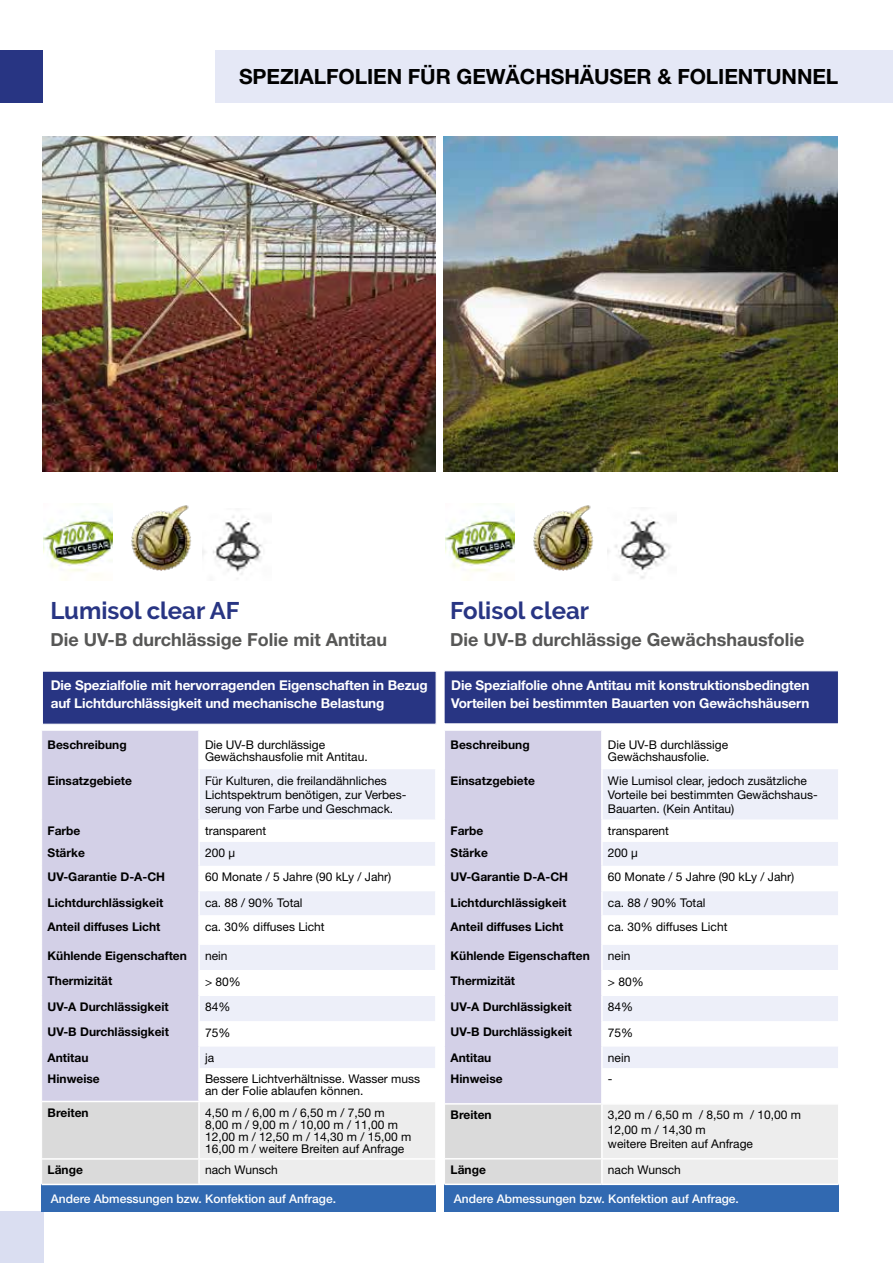
<style>
.page{position:relative;width:893px;height:1263px;background:#fff}
.page>*{position:absolute;margin:0;border:0;box-sizing:border-box;transform-origin:0 0}
.t1{font:700 24px "Raleway";color:#283583}
.t2{font:700 21px "Helvetica Neue";letter-spacing:-.005em;color:#000}
.t3{font:700 18px "Helvetica Neue";color:#575756}
.t4{font:700 13.5px/18px "Helvetica Neue";letter-spacing:-.01em;color:#fff}
.t5{font:12px/12px "Helvetica Neue";color:#000}
.t6{font:700 12px "Helvetica Neue";color:#000}
.t7{font:500 12px "Helvetica Neue";color:#fff}
</style>
<div class="page">
<div style="left:215px;top:50px;width:678px;height:53px;background:#e5e8f6"></div>
<div style="left:0;top:50px;width:43px;height:53px;background:#283583"></div>
<div style="left:0;top:1212px;width:43px;height:51px;background:#dadef1"></div>
<div style="left:42px;top:671px;width:394px;height:53px;background:#283583;border:1px solid #fff"></div>
<img style="left:43px;top:136px;width:393px;height:335px">
<div style="left:444px;top:671px;width:395px;height:53px;background:#283583;border:1px solid #fff"></div>
<img style="left:443px;top:137px;width:395px;height:334px">
<div style="left:42px;top:731px;width:156px;height:370px;background:#d3d0e7"></div>
<svg style="left:200px;top:769px;width:235px;height:299px;fill:#edeff9"></svg>
<div style="left:199px;top:970px;width:237px;height:25px;background:#fff"></div>
<div style="left:42px;top:1184px;width:394px;height:28px;background:#3169b1"></div>
<svg style="left:42px;top:1102px;width:393px;height:82px;background:#e5e5e5"></svg>
<hr style="left:42px;top:1158px;width:157px;height:2px;background:#fff">
<hr style="left:199px;top:1158px;width:236px;height:2px;background:#fff">
<hr style="left:41px;top:1184px;width:158px;height:1px;background:#fff">
<hr style="left:199px;top:1184px;width:237px;height:1px;background:#fff">
<div style="left:445px;top:731px;width:156px;height:372px;background:#d3d0e7"></div>
<svg style="left:603px;top:769px;width:235px;height:299px;fill:#edeff9"></svg>
<div style="left:602px;top:970px;width:237px;height:25px;background:#fff"></div>
<div style="left:445px;top:1184px;width:394px;height:28px;background:#3169b1"></div>
<svg style="left:445px;top:1105px;width:393px;height:78px;background:#e5e5e5"></svg>
<hr style="left:445px;top:1158px;width:157px;height:1px;background:#fff">
<hr style="left:602px;top:1158px;width:236px;height:1px;background:#fff">
<hr style="left:444px;top:1183px;width:158px;height:2px;background:#fff">
<hr style="left:602px;top:1183px;width:237px;height:2px;background:#fff">
<img style="left:445px;top:515px;width:69px;height:62px">
<img style="left:44px;top:515px;width:69px;height:62px">
<img style="left:533px;top:505px;width:60px;height:66px">
<img style="left:131px;top:505px;width:60px;height:66px">
<img style="left:203px;top:515px;width:59px;height:60px">
<img style="left:608px;top:515px;width:63px;height:64px">
<h2 class="t2" style="left:239px;top:64px;width:601px">SPEZIALFOLIEN FÜR GEWÄCHSHÄUSER &amp; FOLIENTUNNEL</h2>
<h1 class="t1" style="left:50px;top:597px;width:191px">Lumisol clear AF</h1>
<h3 class="t3" style="left:50px;top:629px;width:338px">Die UV-B durchlässige Folie mit Antitau</h3>
<p class="t4" style="left:51px;top:675px;width:378px">Die Spezialfolie mit hervorragenden Eigenschaften in Bezug auf Lichtdurchlässigkeit und mechanische Belastung</p>
<p class="t6" style="left:48px;top:737px;width:81px">Beschreibung</p>
<p class="t5" style="left:205px;top:738px;width:164px">Die UV-B durchlässige<br>Gewächshausfolie mit Antitau.</p>
<p class="t6" style="left:48px;top:773px;width:86px">Einsatzgebiete</p>
<p class="t5" style="left:205px;top:773px;width:203px;line-height:14.4px">Für Kulturen, die freilandähnliches<br>Lichtspektrum benötigen, zur Verbes&shy;serung von Farbe und Geschmack.</p>
<p class="t6" style="left:48px;top:823px;width:34px">Farbe</p>
<p class="t5" style="left:205px;top:824px;width:63px">transparent</p>
<p class="t6" style="left:48px;top:846px;width:39px">Stärke</p>
<p class="t5" style="left:205px;top:847px;width:32px">200 µ</p>
<p class="t6" style="left:48px;top:869px;width:119px">UV-Garantie D-A-CH</p>
<p class="t5" style="left:205px;top:871px;width:188px">60 Monate / 5 Jahre (90 kLy / Jahr)</p>
<p class="t6" style="left:48px;top:895px;width:117px">Lichtdurchlässigkeit</p>
<p class="t5" style="left:205px;top:896px;width:99px">ca. 88 / 90% Total</p>
<p class="t6" style="left:48px;top:919px;width:114px">Anteil diffuses Licht</p>
<p class="t5" style="left:205px;top:920px;width:121px">ca. 30% diffuses Licht</p>
<p class="t6" style="left:48px;top:948px;width:141px">Kühlende Eigenschaften</p>
<p class="t5" style="left:205px;top:950px;width:24px">nein</p>
<p class="t6" style="left:48px;top:974px;width:66px">Thermizität</p>
<p class="t5" style="left:205px;top:975px;width:37px">&gt; 80%</p>
<p class="t6" style="left:48px;top:999px;width:123px">UV-A Durchlässigkeit</p>
<p class="t5" style="left:205px;top:1000px;width:27px">84%</p>
<p class="t6" style="left:48px;top:1025px;width:123px">UV-B Durchlässigkeit</p>
<p class="t5" style="left:205px;top:1026px;width:27px">75%</p>
<p class="t6" style="left:48px;top:1050px;width:42px">Antitau</p>
<p class="t5" style="left:205px;top:1051px;width:11px">ja</p>
<p class="t6" style="left:48px;top:1072px;width:54px">Hinweise</p>
<p class="t5" style="left:205px;top:1073px;width:217px">Bessere Lichtverhältnisse. Wasser muss an der Folie ablaufen können.</p>
<p class="t6" style="left:48px;top:1105px;width:43px">Breiten</p>
<p class="t5" style="left:205px;top:1106px;width:208px">4,50 m / 6,00 m / 6,50 m / 7,50 m<br>8,00 m / 9,00 m / 10,00 m / 11,00 m<br>12,00 m / 12,50 m / 14,30 m / 15,00 m<br>16,00 m / weitere Breiten auf Anfrage</p>
<p class="t6" style="left:48px;top:1162px;width:37px">Länge</p>
<p class="t5" style="left:205px;top:1164px;width:74px">nach Wunsch</p>
<p class="t7" style="left:51px;top:1191px;width:286px">Andere Abmessungen bzw. Konfektion auf Anfrage.</p>
<h1 class="t1" style="left:450px;top:597px;width:140px">Folisol clear</h1>
<h3 class="t3" style="left:450px;top:629px;width:356px">Die UV-B durchlässige Gewächshausfolie</h3>
<p class="t4" style="left:451px;top:675px;width:360px">Die Spezialfolie ohne Antitau mit konstruktionsbedingten<br>Vorteilen bei bestimmten Bauarten von Gewächshäusern</p>
<p class="t6" style="left:451px;top:737px;width:81px">Beschreibung</p>
<p class="t5" style="left:608px;top:738px;width:122px">Die UV-B durchlässige<br>Gewächshausfolie.</p>
<p class="t6" style="left:451px;top:773px;width:86px">Einsatzgebiete</p>
<p class="t5" style="left:608px;top:773px;width:211px;line-height:14.4px">Wie Lumisol clear, jedoch zusätzliche<br>Vorteile bei bestimmten Gewächshaus-<br>Bauarten. (Kein Antitau)</p>
<p class="t6" style="left:451px;top:823px;width:34px">Farbe</p>
<p class="t5" style="left:608px;top:824px;width:63px">transparent</p>
<p class="t6" style="left:451px;top:846px;width:39px">Stärke</p>
<p class="t5" style="left:608px;top:847px;width:32px">200 µ</p>
<p class="t6" style="left:451px;top:869px;width:119px">UV-Garantie D-A-CH</p>
<p class="t5" style="left:608px;top:871px;width:188px">60 Monate / 5 Jahre (90 kLy / Jahr)</p>
<p class="t6" style="left:451px;top:895px;width:117px">Lichtdurchlässigkeit</p>
<p class="t5" style="left:608px;top:896px;width:99px">ca. 88 / 90% Total</p>
<p class="t6" style="left:451px;top:919px;width:114px">Anteil diffuses Licht</p>
<p class="t5" style="left:608px;top:920px;width:121px">ca. 30% diffuses Licht</p>
<p class="t6" style="left:451px;top:948px;width:141px">Kühlende Eigenschaften</p>
<p class="t5" style="left:608px;top:950px;width:24px">nein</p>
<p class="t6" style="left:451px;top:974px;width:66px">Thermizität</p>
<p class="t5" style="left:608px;top:975px;width:37px">&gt; 80%</p>
<p class="t6" style="left:451px;top:999px;width:123px">UV-A Durchlässigkeit</p>
<p class="t5" style="left:608px;top:1000px;width:27px">84%</p>
<p class="t6" style="left:451px;top:1025px;width:123px">UV-B Durchlässigkeit</p>
<p class="t5" style="left:608px;top:1026px;width:27px">75%</p>
<p class="t6" style="left:451px;top:1050px;width:42px">Antitau</p>
<p class="t5" style="left:608px;top:1051px;width:24px">nein</p>
<p class="t6" style="left:451px;top:1072px;width:54px">Hinweise</p>
<p class="t5" style="left:608px;top:1073px;width:6px">-</p>
<p class="t6" style="left:451px;top:1107px;width:43px">Breiten</p>
<p class="t5" style="left:608px;top:1108px;width:195px;line-height:14.4px">3,20 m / 6,50 m / 8,50 m / 10,00 m<br>12,00 m / 14,30 m<br>weitere Breiten auf Anfrage</p>
<p class="t6" style="left:451px;top:1162px;width:37px">Länge</p>
<p class="t5" style="left:608px;top:1164px;width:74px">nach Wunsch</p>
<p class="t7" style="left:454px;top:1191px;width:286px">Andere Abmessungen bzw. Konfektion auf Anfrage.</p>
</div>
